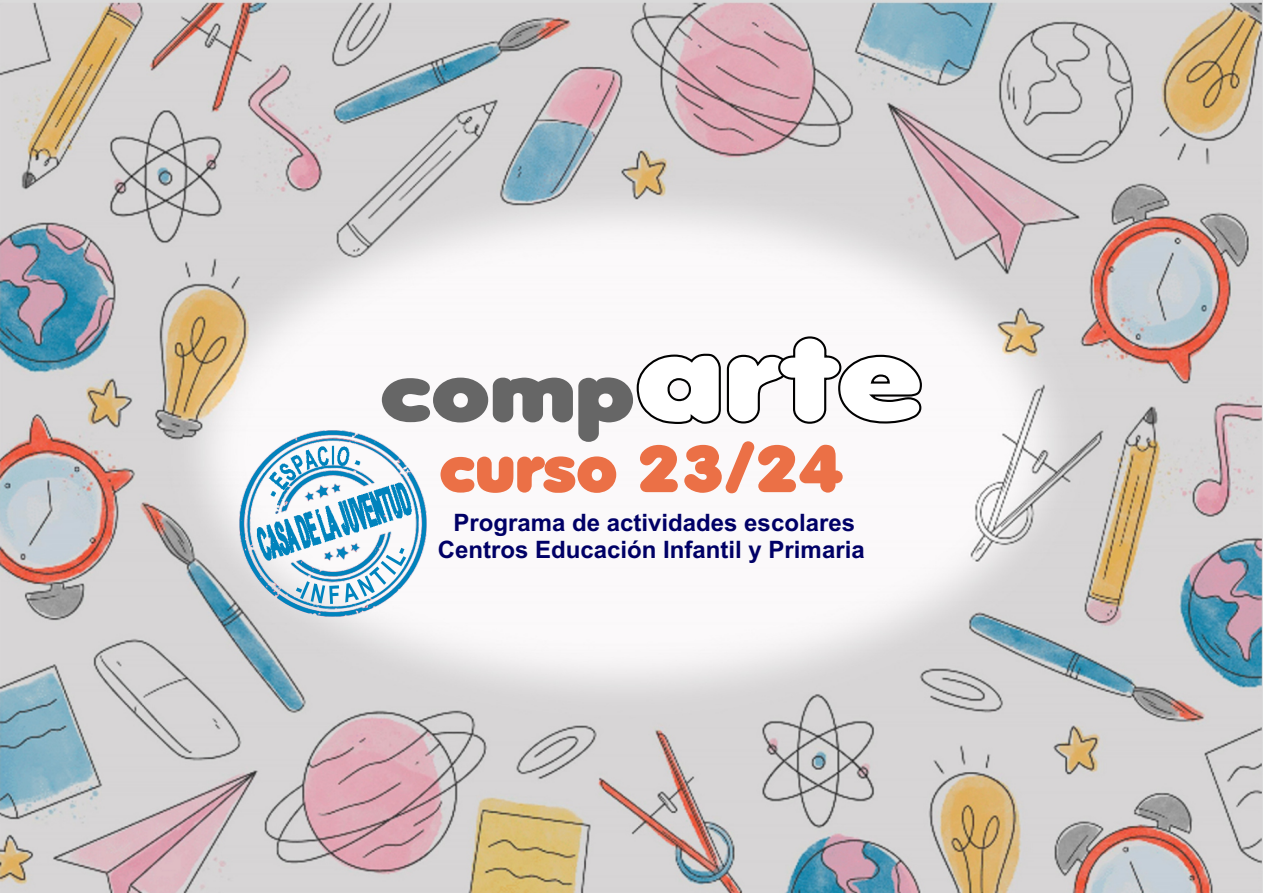
<style>
.page{position:relative;width:1263px;height:893px;background:#fff}
.page>*{position:absolute;margin:0;border:0;box-sizing:border-box;transform-origin:0 0}
.t1{font:80.1px "Valken";color:#666;scale:1.16 1}
.t2{font:64.95px "Valken";color:#eb7046}
.t3{font:700 24px/26.8px "Arial";color:#006;text-align:center}
.s1{font-size:120.15px;color:#fff}
</style>
<div class="page">
<img style="left:0;top:0;width:1263px;height:893px">
<img style="left:240px;top:430px;width:187px;height:187px">
<svg style="left:296px;top:548px;width:110px;height:56px"></svg>
<h1 class="t1" style="left:380px;top:343px;width:470px">comp<span class="s1">arte</span></h1>
<h2 class="t2" style="left:439px;top:429px;width:406px">curso 23/24</h2>
<p class="t3" style="left:438px;top:512px;width:428px">Programa de actividades escolares<br>Centros Educación Infantil y Primaria</p>
</div>
